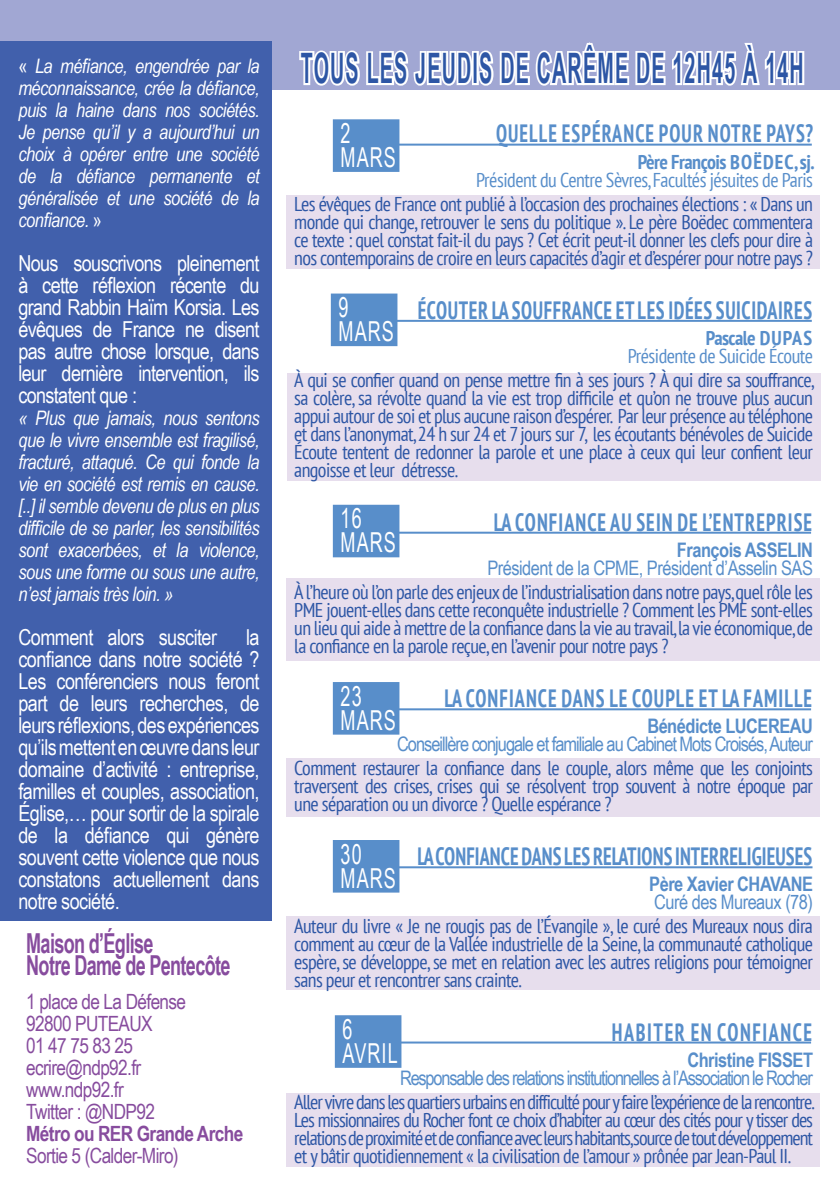
<style>
.page{position:relative;width:840px;height:1191px;background:#fff}
.page>*{position:absolute;margin:0;border:0;box-sizing:border-box;transform-origin:0 0}
.t1{font:700 42px "Arial Narrow";letter-spacing:.05em;color:#2d56a5;scale:.57 1}
.t2{font:700 27.6px "Arial Narrow";letter-spacing:-.03em;color:#874c9e;scale:.8 1}
.t3{font:27.6px "Arial Narrow";letter-spacing:.05em;color:#fff;scale:.8 1}
.t4{font:700 condensed 25px "PT Sans";letter-spacing:.055em;color:#588eca;scale:.8 1}
.t5{font:700 condensed 25px "PT Sans";letter-spacing:.005em;color:#588eca;scale:.8 1}
.t6{font:700 condensed 25px "PT Sans";letter-spacing:.03em;color:#588eca;scale:.8 1}
.t7{font:700 condensed 25px "PT Sans";letter-spacing:.08em;color:#588eca;scale:.8 1}
.t8{font:22px/22px "Arial Narrow";letter-spacing:-.025em;color:#fff;text-align:justify}
.t9{font:21px "Arial Narrow";letter-spacing:-.03em;color:#874c9e}
.t10{font:700 21px "Arial Narrow";letter-spacing:-.03em;color:#874c9e}
.t11{font:condensed 20px/18px "PT Sans";letter-spacing:-.03em;color:#2d56a5;text-align:justify}
.t12{font:italic 20px/22px "Arial Narrow";letter-spacing:-.025em;color:#fff;text-align:justify}
.t13{font:20px "Arial Narrow";letter-spacing:-.05em;color:#588eca}
.t14{font:condensed 20px "PT Sans";letter-spacing:-.025em;color:#588eca}
.t15{font:700 20px "Arial Narrow";letter-spacing:-.025em;color:#588eca}
.t16{font:20px "Arial Narrow";letter-spacing:-.025em;color:#588eca}
.t17{font:700 condensed 20px "PT Sans";letter-spacing:-.025em;color:#588eca}
.s1{font-style:normal}
</style>
<div class="page">
<div style="left:286px;top:1092px;width:533px;height:74px;background:#e7deed"></div>
<div style="left:286px;top:916px;width:533px;height:74px;background:#e7deed"></div>
<div style="left:286px;top:758px;width:533px;height:58px;background:#e7deed"></div>
<div style="left:286px;top:578px;width:533px;height:82px;background:#e7deed"></div>
<div style="left:286px;top:373px;width:534px;height:108px;background:#e7deed"></div>
<div style="left:0;top:0;width:839px;height:89px;background:#a1a7d3"></div>
<div style="left:286px;top:195px;width:533px;height:74px;background:#e7deed"></div>
<div style="left:0;top:41px;width:271px;height:880px;background:#4160ac"></div>
<svg style="left:297px;top:42px;width:508px;height:48px"></svg>
<hr style="left:340px;top:144px;width:471px;height:2px;background:#588eca">
<hr style="left:369px;top:320px;width:442px;height:2px;background:#588eca">
<hr style="left:380px;top:531px;width:430px;height:2px;background:#588eca">
<hr style="left:380px;top:708px;width:430px;height:2px;background:#588eca">
<hr style="left:381px;top:866px;width:431px;height:2px;background:#588eca">
<hr style="left:368px;top:1041px;width:442px;height:2px;background:#588eca">
<div style="left:333px;top:120px;width:65px;height:51px;background:#588eca"></div>
<div style="left:332px;top:119px;width:67px;height:53px;border:2px solid #588eca"></div>
<div style="left:331px;top:294px;width:65px;height:51px;background:#588eca"></div>
<div style="left:330px;top:293px;width:67px;height:53px;border:2px solid #588eca"></div>
<div style="left:333px;top:506px;width:65px;height:50px;background:#588eca"></div>
<div style="left:332px;top:505px;width:67px;height:52px;border:2px solid #588eca"></div>
<div style="left:333px;top:683px;width:65px;height:50px;background:#588eca"></div>
<div style="left:332px;top:682px;width:67px;height:52px;border:2px solid #588eca"></div>
<div style="left:333px;top:841px;width:65px;height:50px;background:#588eca"></div>
<div style="left:332px;top:840px;width:67px;height:52px;border:2px solid #588eca"></div>
<div style="left:335px;top:1016px;width:65px;height:50px;background:#588eca"></div>
<div style="left:334px;top:1015px;width:67px;height:52px;border:2px solid #588eca"></div>
<p class="t12" style="left:18px;top:54px;width:242px"><span class="s1">«</span> La méfiance, engendrée par la méconnaissance, crée la défiance, puis la haine dans nos sociétés.<br>Je pense qu’il y a aujourd’hui un choix à opérer entre une société de la défiance permanente et généralisée et une société de la confiance. <span class="s1">»</span></p>
<p class="t8" style="left:18px;top:251px;width:242px">Nous souscrivons pleinement à cette réflexion récente du grand Rabbin Haïm Korsia. Les évêques de France ne disent pas autre chose lorsque, dans leur dernière intervention, ils constatent que :</p>
<p class="t12" style="left:18px;top:406px;width:242px">« Plus que jamais, nous sentons que le vivre ensemble est fragilisé, fracturé, attaqué. Ce qui fonde la vie en société est remis en cause. [..] il semble devenu de plus en plus difficile de se parler, les sensibilités sont exacerbées, et la violence, sous une forme ou sous une autre, n’est jamais très loin. »</p>
<p class="t8" style="left:18px;top:625px;width:200px">Comment alors susciter</p>
<p class="t8" style="left:18px;top:625px;width:242px;text-indent:227px">la confiance dans notre société ?<br>Les conférenciers nous feront part de leurs recherches, de leurs réflexions, des expériences qu’ils mettent en œuvre dans leur domaine d’activité : entreprise, familles et couples, association, Église,… pour sortir de la spirale de la défiance qui génère souvent cette violence que nous constatons actuellement dans notre société.</p>
<p class="t2" style="left:26px;top:922px;width:160px">Maison d’Église</p>
<p class="t2" style="left:26px;top:944px;width:257px">Notre Dame de Pentecôte</p>
<p class="t9" style="left:26px;top:986px;width:161px">1 place de La Défense</p>
<p class="t9" style="left:26px;top:1008px;width:128px">92800 PUTEAUX</p>
<p class="t9" style="left:26px;top:1030px;width:108px">01 47 75 83 25</p>
<p class="t9" style="left:26px;top:1052px;width:116px">ecrire@ndp92.fr</p>
<p class="t9" style="left:26px;top:1074px;width:99px">www.ndp92.fr</p>
<p class="t9" style="left:26px;top:1096px;width:130px">Twitter : @NDP92</p>
<p class="t10" style="left:26px;top:1117px;width:218px">Métro ou RER Grande Arche</p>
<p class="t9" style="left:26px;top:1140px;width:154px">Sortie 5 (Calder-Miro)</p>
<p class="t1" style="left:300px;top:37px;width:883px">TOUS LES JEUDIS DE CARÊME DE 12H45 À 14H</p>
<p class="t3" style="left:340px;top:113px;width:14px">2</p>
<p class="t3" style="left:340px;top:137px;width:71px">MARS</p>
<p class="t4" style="left:495px;top:117px;width:397px">QUELLE ESPÉRANCE POUR NOTRE PAYS?</p>
<p class="t17" style="left:637px;top:148px;width:178px">Père François BOËDEC, sj.</p>
<p class="t14" style="left:476px;top:167px;width:338px">Président du Centre Sèvres, Facultés jésuites de Paris</p>
<p class="t11" style="left:294px;top:194px;width:520px">Les évêques de France ont publié à l’occasion des prochaines élections : « Dans un monde qui change, retrouver le sens du politique ». Le père Boëdec commentera ce texte : quel constat fait-il du pays ? Cet écrit peut-il donner les clefs pour dire à nos contemporains de croire en leurs capacités d’agir et d’espérer pour notre pays ?</p>
<p class="t6" style="left:417px;top:293px;width:494px">ÉCOUTER LA SOUFFRANCE ET LES IDÉES SUICIDAIRES</p>
<p class="t17" style="left:705px;top:324px;width:108px">Pascale DUPAS</p>
<p class="t14" style="left:627px;top:343px;width:186px">Présidente de Suicide Écoute</p>
<p class="t11" style="left:294px;top:370px;width:521px">À qui se confier quand on pense mettre fin à ses jours ? À qui dire sa souffrance, sa colère, sa révolte quand la vie est trop difficile et qu’on ne trouve plus aucun appui autour de soi et plus aucune raison d’espérer. Par leur présence au téléphone et dans l’anonymat, 24 h sur 24 et 7 jours sur 7, les écoutants bénévoles de Suicide Écoute tentent de redonner la parole et une place à ceux qui leur confient leur angoisse et leur détresse.</p>
<p class="t4" style="left:493px;top:505px;width:399px">LA CONFIANCE AU SEIN DE L’ENTREPRISE</p>
<p class="t15" style="left:676px;top:534px;width:137px">François ASSELIN</p>
<p class="t16" style="left:487px;top:553px;width:327px">Président de la CPME, Président d’Asselin SAS</p>
<p class="t11" style="left:294px;top:582px;width:520px">À l’heure où l’on parle des enjeux de l’industrialisation dans notre pays, quel rôle les PME jouent-elles dans cette reconquête industrielle ? Comment les PME sont-elles un lieu qui aide à mettre de la confiance dans la vie au travail, la vie économique, de la confiance en la parole reçue, en l’avenir pour notre pays ?</p>
<p class="t4" style="left:444px;top:681px;width:461px">LA CONFIANCE DANS LE COUPLE ET LA FAMILLE</p>
<p class="t15" style="left:647px;top:710px;width:167px">Bénédicte LUCEREAU</p>
<p class="t13" style="left:397px;top:729px;width:417px">Conseillère conjugale et familiale au Cabinet Mots Croisés, Auteur</p>
<p class="t11" style="left:294px;top:758px;width:520px">Comment restaurer la confiance dans le couple, alors même que les conjoints traversent des crises, crises qui se résolvent trop souvent à notre époque par une séparation ou un divorce ? Quelle espérance ?</p>
<p class="t5" style="left:417px;top:839px;width:494px">LA CONFIANCE DANS LES RELATIONS INTERRELIGIEUSES</p>
<p class="t15" style="left:649px;top:868px;width:165px">Père Xavier CHAVANE</p>
<p class="t16" style="left:653px;top:887px;width:160px">Curé des Mureaux (78)</p>
<p class="t11" style="left:294px;top:916px;width:520px">Auteur du livre « Je ne rougis pas de l’Évangile », le curé des Mureaux nous dira comment au cœur de la Vallée industrielle de la Seine, la communauté catholique espère, se développe, se met en relation avec les autres religions pour témoigner sans peur et rencontrer sans crainte.</p>
<p class="t7" style="left:611px;top:1015px;width:252px">HABITER EN CONFIANCE</p>
<p class="t15" style="left:687px;top:1044px;width:127px">Christine FISSET</p>
<p class="t13" style="left:400px;top:1063px;width:414px">Responsable des relations institutionnelles à l’Association le Rocher</p>
<p class="t11" style="left:294px;top:1092px;width:521px">Aller vivre dans les quartiers urbains en difficulté pour y faire l’expérience de la rencontre.<br>Les missionnaires du Rocher font ce choix d’habiter au cœur des cités pour y tisser des relations de proximité et de confiance avec leurs habitants,source de tout développement et y bâtir quotidiennement « la civilisation de l’amour » prônée par Jean-Paul II.</p>
<p class="t3" style="left:338px;top:287px;width:14px">9</p>
<p class="t3" style="left:338px;top:311px;width:71px">MARS</p>
<p class="t3" style="left:340px;top:498px;width:28px">16</p>
<p class="t3" style="left:340px;top:522px;width:71px">MARS</p>
<p class="t3" style="left:340px;top:676px;width:28px">23</p>
<p class="t3" style="left:340px;top:700px;width:71px">MARS</p>
<p class="t3" style="left:340px;top:833px;width:28px">30</p>
<p class="t3" style="left:340px;top:857px;width:71px">MARS</p>
<p class="t3" style="left:342px;top:1009px;width:14px">6</p>
<p class="t3" style="left:342px;top:1033px;width:71px">AVRIL</p>
</div>
